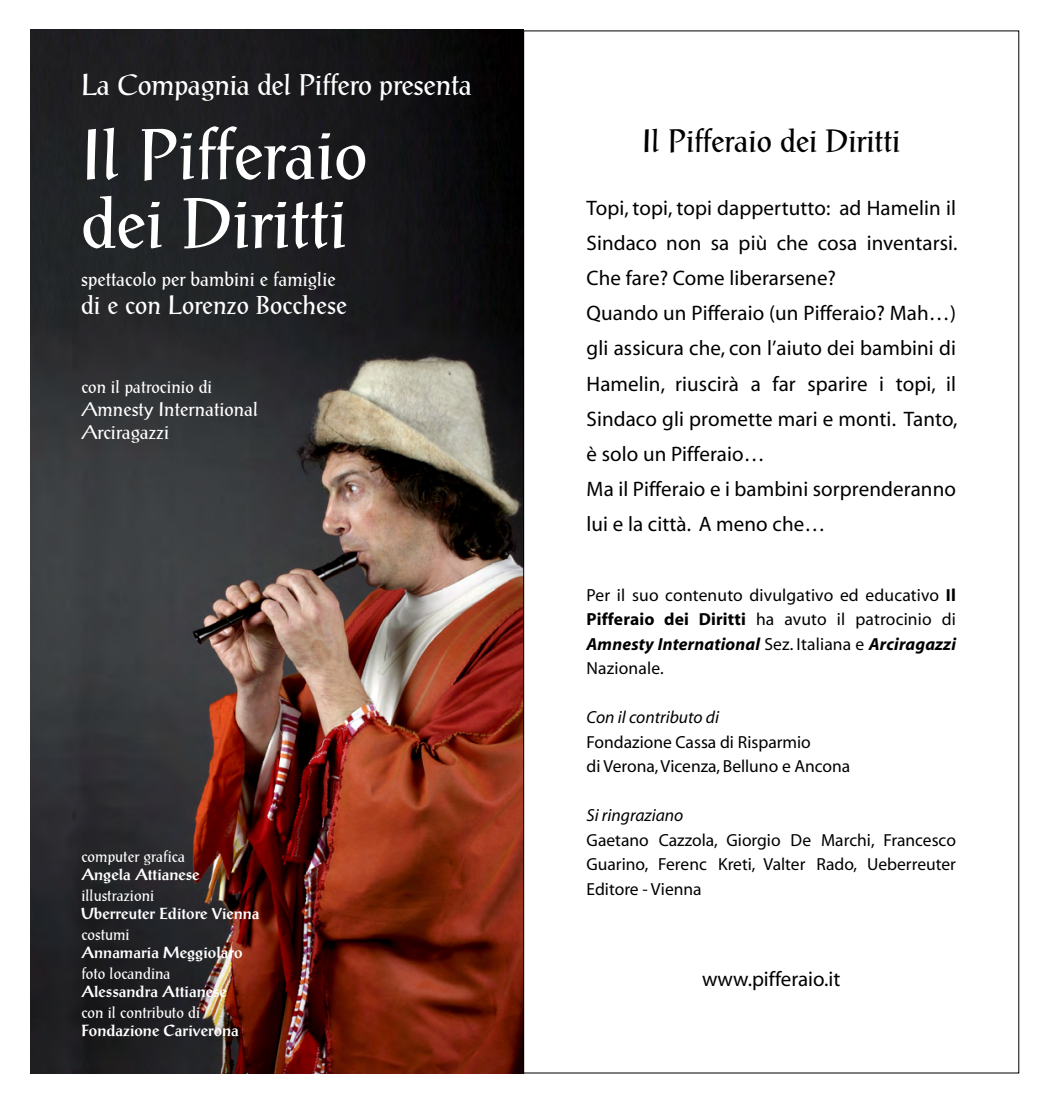
<style>
.page{position:relative;width:1042px;height:1096px;background:#fff}
.page>*{position:absolute;margin:0;border:0;box-sizing:border-box;transform-origin:0 0}
.t1{font:69.65px/68.6px "Post Antiqua";color:#fff}
.t2{font:31.5px "Post Antiqua";color:#000}
.t3{font:28.88px "Post Antiqua";letter-spacing:-.005em;color:#fff}
.t4{font:25.38px "Post Antiqua";letter-spacing:.005em;color:#fff}
.t5{font:21px/35px "Myriad";letter-spacing:.005em;color:#000}
.t6{font:19.25px/23.1px "Post Antiqua";letter-spacing:.005em;color:#fff}
.t7{font:17.5px/24.5px "Myriad";color:#000;text-align:justify}
.t8{font:italic 17.5px "Myriad";color:#000}
.t9{font:17.5px "Post Antiqua";letter-spacing:.005em;color:#fff}
.t10{font:700 15.75px "Post Antiqua";letter-spacing:.005em;color:#fff}
.t11{font:15.75px "Post Antiqua";letter-spacing:.005em;color:#fff}
.s1{font-weight:700}
.s2{font-weight:700;font-style:italic}
</style>
<div class="page">
<img style="left:31px;top:29px;width:492px;height:1044px">
<h3 class="t3" style="left:81px;top:68px;width:392px">La Compagnia del Piffero presenta</h3>
<h1 class="t1" style="left:81px;top:120px;width:288px">Il Pifferaio dei Diritti</h1>
<p class="t6" style="left:81px;top:268px;width:256px">spettacolo per bambini e famiglie</p>
<p class="t4" style="left:81px;top:290px;width:267px">di e con Lorenzo Bocchese</p>
<p class="t9" style="left:81px;top:376px;width:132px">con il patrocinio di</p>
<p class="t6" style="left:81px;top:398px;width:178px">Amnesty International<br>Arciragazzi</p>
<p class="t11" style="left:81px;top:846px;width:105px">computer grafica</p>
<p class="t10" style="left:81px;top:865px;width:120px">Angela Attianese</p>
<p class="t11" style="left:81px;top:885px;width:74px">illustrazioni</p>
<p class="t10" style="left:81px;top:904px;width:180px">Uberreuter Editore Vienna</p>
<p class="t11" style="left:81px;top:925px;width:50px">costumi</p>
<p class="t10" style="left:81px;top:943px;width:163px">Annamaria Meggiolaro</p>
<p class="t11" style="left:81px;top:964px;width:91px">foto locandina</p>
<p class="t10" style="left:81px;top:982px;width:147px">Alessandra Attianese</p>
<p class="t11" style="left:81px;top:1003px;width:120px">con il contributo di</p>
<p class="t10" style="left:81px;top:1021px;width:159px">Fondazione Cariverona</p>
<h2 class="t2" style="left:642px;top:123px;width:259px">Il Pifferaio dei Diritti</h2>
<p class="t5" style="left:586px;top:192px;width:372px">Topi, topi, topi dappertutto: ad Hamelin il Sindaco non sa più che cosa inventarsi.<br>Che fare? Come liberarsene?<br>Quando un Pifferaio (un Pifferaio? Mah…) gli assicura che, con l’aiuto dei bambini di Hamelin, riuscirà a far sparire i topi, il Sindaco gli promette mari e monti. Tanto, è solo un Pifferaio…<br>Ma il Pifferaio e i bambini sorprenderanno lui e la città. A meno che…</p>
<p class="t7" style="left:586px;top:583px;width:371px">Per il suo contenuto divulgativo ed educativo <span class="s1">Il Pifferaio dei Diritti</span> ha avuto il patrocinio di <span class="s2">Amnesty International</span> Sez. Italiana e <span class="s2">Arciragazzi </span>Nazionale.</p>
<p class="t8" style="left:586px;top:708px;width:134px">Con il contributo di</p>
<p class="t7" style="left:586px;top:730px;width:265px">Fondazione Cassa di Risparmio<br>di Verona, Vicenza, Belluno e Ancona</p>
<p class="t8" style="left:586px;top:806px;width:98px">Si ringraziano</p>
<p class="t7" style="left:586px;top:828px;width:371px">Gaetano Cazzola, Giorgio De Marchi, Francesco Guarino, Ferenc Kreti, Valter Rado, Ueberreuter Editore - Vienna</p>
<p class="t5" style="left:702px;top:962px;width:140px">www.pifferaio.it</p>
</div>
